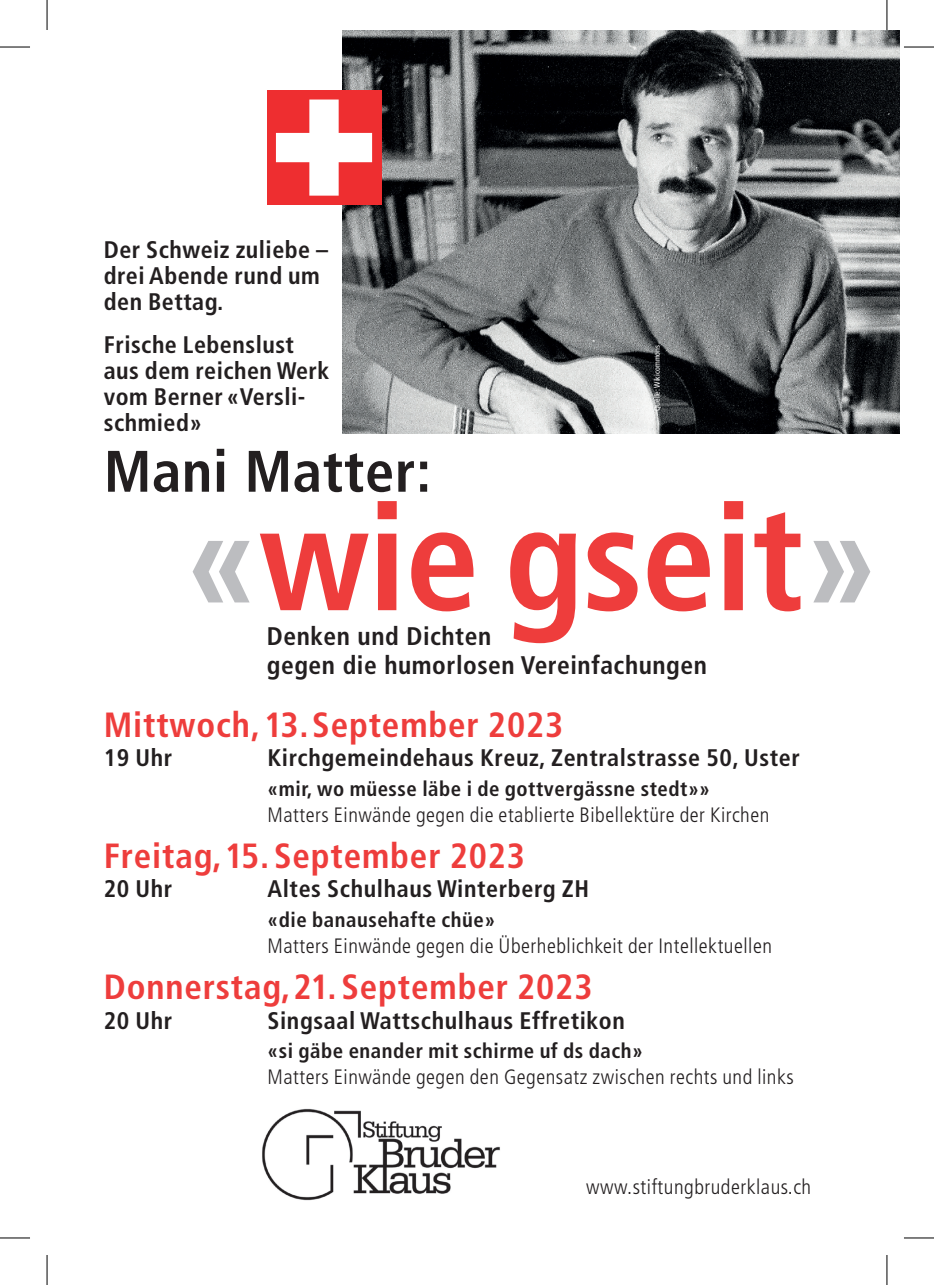
<style>
.page{position:relative;width:934px;height:1285px;background:#fff}
.page>*{position:absolute;margin:0;border:0;box-sizing:border-box;transform-origin:0 0}
.t1{font:700 condensed 148.6px "Frutiger LT Pro";letter-spacing:-.01em;color:#ee3d3c}
.t2{font:700 condensed 58.4px "Frutiger LT Pro";letter-spacing:.01em;color:#231f20}
.t3{font:700 condensed 35px "Frutiger LT Pro";letter-spacing:.025em;color:#ee3d3c}
.t4{font:700 condensed 25.4px/29.8px "Frutiger LT Pro";letter-spacing:.02em;color:#231f20}
.t5{font:700 condensed 24px/26px "Frutiger LT Pro";letter-spacing:.02em;color:#231f20}
.t6{font:300 condensed 20.8px "Frutiger LT Pro";letter-spacing:.025em;color:#231f20}
.t7{font:700 condensed 20.8px "Frutiger LT Pro";letter-spacing:.025em;color:#231f20}
.t8{font:condensed 8px "Frutiger LT Pro";letter-spacing:.005em;color:#fff}
.s1{color:#bcbdc0}
</style>
<div class="page">
<img style="left:342px;top:30px;width:557px;height:404px">
<img style="left:262px;top:1108px;width:238px;height:93px">
<div style="left:267px;top:91px;width:114px;height:114px;background:#ee2e30"></div>
<svg style="left:276px;top:99px;width:96px;height:97px"></svg>
<svg style="left:0;top:46px;width:30px;height:1px"></svg>
<svg style="left:904px;top:46px;width:29px;height:1px"></svg>
<svg style="left:0;top:1238px;width:30px;height:1px"></svg>
<svg style="left:904px;top:1238px;width:29px;height:1px"></svg>
<svg style="left:46px;top:0;width:1px;height:30px"></svg>
<svg style="left:46px;top:1255px;width:1px;height:30px"></svg>
<svg style="left:887px;top:0;width:1px;height:30px"></svg>
<svg style="left:887px;top:1255px;width:1px;height:30px"></svg>
<hr style="left:0;top:47px;width:30px;height:1px;background:#000">
<hr style="left:903px;top:47px;width:30px;height:1px;background:#000">
<hr style="left:0;top:1237px;width:30px;height:1px;background:#000">
<hr style="left:903px;top:1237px;width:30px;height:1px;background:#000">
<hr style="left:47px;top:0;width:1px;height:30px;background:#000">
<hr style="left:47px;top:1255px;width:1px;height:30px;background:#000">
<hr style="left:886px;top:0;width:1px;height:30px;background:#000">
<hr style="left:886px;top:1255px;width:1px;height:30px;background:#000">
<p class="t5" style="left:104px;top:236px;width:226px">Der Schweiz zuliebe – drei Abende rund um den Bettag.</p>
<p class="t5" style="left:104px;top:331px;width:227px">Frische Lebenslust aus dem reichen Werk vom Berner «Versli&shy;schmied»</p>
<h2 class="t2" style="left:104px;top:437px;width:329px">Mani Matter:</h2>
<p class="t8" style="left:652px;top:410px;width:67px;rotate:-90deg">Quelle: Wikicommons</p>
<h1 class="t1" style="left:183px;top:470px;width:697px"><span class="s1">«</span>wie gseit<span class="s1">»</span></h1>
<p class="t4" style="left:267px;top:621px;width:441px">Denken und Dichten<br>gegen die humorlosen Vereinfachungen</p>
<h3 class="t3" style="left:104px;top:704px;width:461px">Mittwoch, 13. September 2023</h3>
<p class="t5" style="left:104px;top:745px;width:70px">19 Uhr</p>
<p class="t5" style="left:267px;top:745px;width:534px">Kirchgemeindehaus Kreuz, Zentralstrasse 50, Uster</p>
<p class="t7" style="left:267px;top:776px;width:444px">«mir, wo müesse läbe i de gottvergässne stedt»»</p>
<p class="t6" style="left:267px;top:802px;width:503px">Matters Einwände gegen die etablierte Bibellektüre der Kirchen</p>
<h3 class="t3" style="left:104px;top:835px;width:422px">Freitag, 15. September 2023</h3>
<p class="t5" style="left:104px;top:876px;width:70px">20 Uhr</p>
<p class="t5" style="left:267px;top:876px;width:323px">Altes Schulhaus Winterberg ZH</p>
<p class="t7" style="left:267px;top:907px;width:229px">«die banausehafte chüe»</p>
<p class="t6" style="left:267px;top:934px;width:506px">Matters Einwände gegen die Überheblichkeit der Intellektuellen</p>
<h3 class="t3" style="left:104px;top:966px;width:490px">Donnerstag, 21. September 2023</h3>
<p class="t5" style="left:104px;top:1007px;width:70px">20 Uhr</p>
<p class="t5" style="left:267px;top:1007px;width:359px">Singsaal Wattschulhaus Effretikon</p>
<p class="t7" style="left:267px;top:1038px;width:377px">«si gäbe enander mit schirme uf ds dach»</p>
<p class="t6" style="left:267px;top:1065px;width:527px">Matters Einwände gegen den Gegensatz zwischen rechts und links</p>
<p class="t6" style="left:586px;top:1174px;width:226px">www.stiftungbruderklaus.ch</p>
</div>
